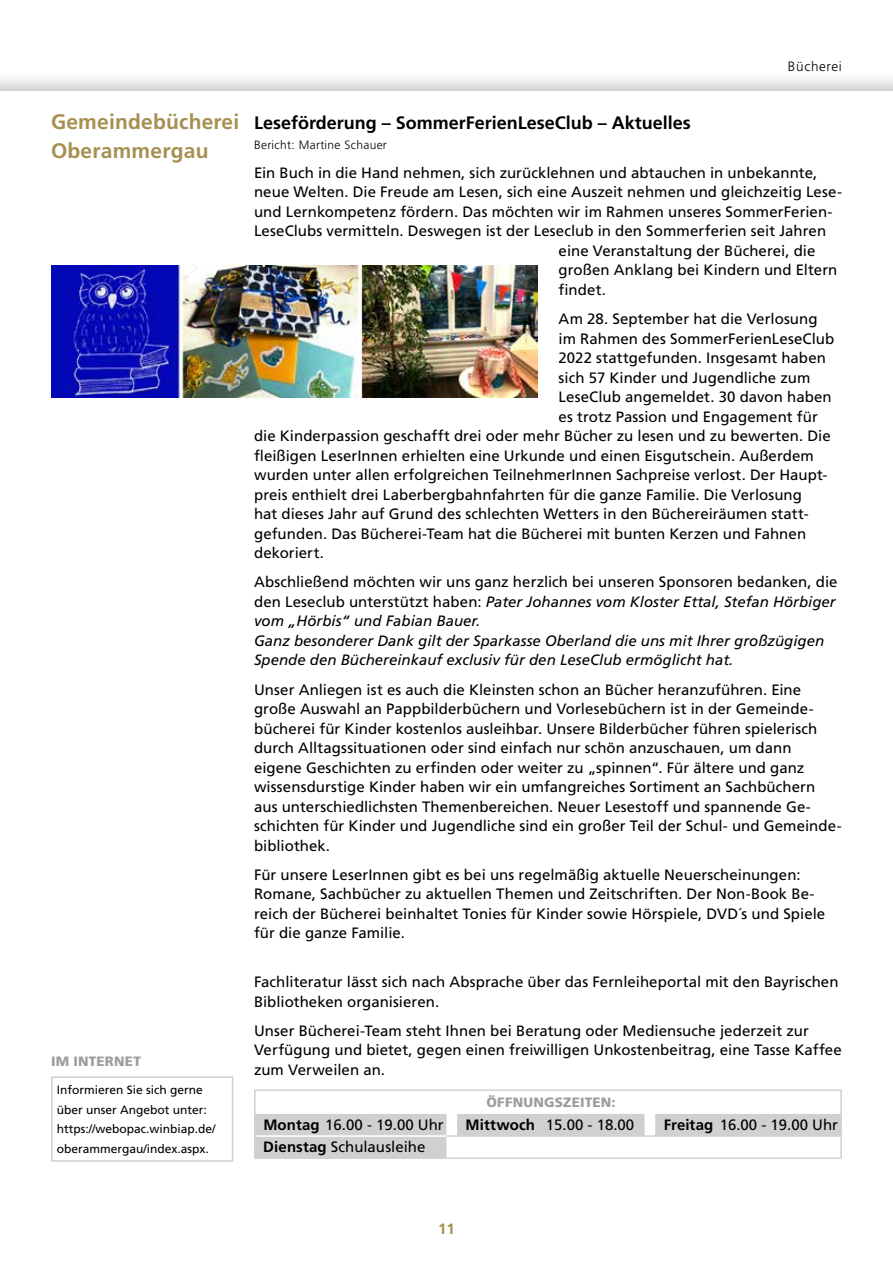
<style>
.page{position:relative;width:893px;height:1263px;background:#fff}
.page>*{position:absolute;margin:0;border:0;box-sizing:border-box;transform-origin:0 0}
.t1{font:700 21px/29.2px "Frutiger LT Pro";letter-spacing:.01em;color:#a68f50}
.t2{font:700 18px "Frutiger LT Pro";color:#000}
.t3{font:15px/19.5px "Frutiger LT Pro";letter-spacing:.005em;color:#000}
.t4{font:italic 15px/19.5px "Frutiger LT Pro";color:#000}
.t5{font:700 15px "Frutiger LT Std";color:#a68f50}
.t6{font:900 13.5px "Frutiger LT Std";letter-spacing:.015em;color:#9d9d9c}
.t7{font:300 13.5px "Frutiger LT Pro";letter-spacing:.05em;color:#000}
.t8{font:12px/19.5px "Frutiger LT Pro";color:#000}
.t9{font:300 12px "Frutiger LT Pro";letter-spacing:.025em;color:#000}
.s1{font-style:normal}
.s2{font-weight:700}
</style>
<div class="page">
<svg style="left:0;top:78px;width:893px;height:12px"></svg>
<hr style="left:840px;top:1091px;width:2px;height:23px;background:#d0d0d0">
<hr style="left:254px;top:1089px;width:69px;height:2px;background:#d0d0d0">
<hr style="left:254px;top:1091px;width:2px;height:23px;background:#d0d0d0">
<hr style="left:718px;top:1089px;width:124px;height:2px;background:#d0d0d0">
<hr style="left:254px;top:1114px;width:2px;height:22px;background:#d0d0d0">
<hr style="left:840px;top:1114px;width:2px;height:21px;background:#d0d0d0">
<hr style="left:254px;top:1136px;width:2px;height:21px;background:#d0d0d0">
<hr style="left:718px;top:1135px;width:124px;height:2px;background:#d0d0d0">
<hr style="left:840px;top:1137px;width:2px;height:20px;background:#d0d0d0">
<hr style="left:254px;top:1157px;width:69px;height:2px;background:#d0d0d0">
<svg style="left:255px;top:1089px;width:586px;height:70px"></svg>
<hr style="left:655px;top:1157px;width:63px;height:2px;background:#d0d0d0">
<hr style="left:718px;top:1157px;width:124px;height:2px;background:#d0d0d0">
<hr style="left:256px;top:1135px;width:67px;height:2px;background:#fff">
<hr style="left:323px;top:1135px;width:123px;height:2px;background:#fff">
<img style="left:51px;top:266px;width:486px;height:131px">
<div style="left:51px;top:1076px;width:182px;height:86px;border:2px solid #d0d0d0"></div>
<p class="t7" style="left:788px;top:58px;width:55px">Bücherei</p>
<h1 class="t1" style="left:51px;top:107px;width:190px">Gemeindebücherei<br>Oberammergau</h1>
<p class="t6" style="left:51px;top:1053px;width:91px">IM INTERNET</p>
<p class="t8" style="left:57px;top:1080px;width:160px">Informieren Sie sich gerne über unser Angebot unter: https://webopac.winbiap.de/ oberammergau/index.aspx.</p>
<p class="t2" style="left:254px;top:112px;width:438px">Leseförderung – SommerFerienLeseClub – Aktuelles</p>
<p class="t9" style="left:254px;top:137px;width:134px">Bericht: Martine Schauer</p>
<p class="t3" style="left:254px;top:163px;width:565px">Ein Buch in die Hand nehmen, sich zurücklehnen und abtauchen in unbekannte,</p>
<p class="t3" style="left:254px;top:182px;width:589px">neue Welten. Die Freude am Lesen, sich eine Auszeit nehmen und gleichzeitig Lese-</p>
<p class="t3" style="left:254px;top:202px;width:580px">und Lernkompetenz fördern. Das möchten wir im Rahmen unseres SommerFerien-</p>
<p class="t3" style="left:254px;top:221px;width:574px">LeseClubs vermitteln. Deswegen ist der Leseclub in den Sommerferien seit Jahren</p>
<p class="t3" style="left:559px;top:241px;width:258px">eine Veranstaltung der Bücherei, die</p>
<p class="t3" style="left:559px;top:260px;width:280px">großen Anklang bei Kindern und Eltern</p>
<p class="t3" style="left:559px;top:280px;width:49px">findet.</p>
<p class="t3" style="left:559px;top:309px;width:260px">Am 28. September hat die Verlosung</p>
<p class="t3" style="left:559px;top:329px;width:277px">im Rahmen des SommerFerienLeseClub</p>
<p class="t3" style="left:559px;top:348px;width:269px">2022 stattgefunden. Insgesamt haben</p>
<p class="t3" style="left:559px;top:368px;width:253px">sich 57 Kinder und Jugendliche zum</p>
<p class="t3" style="left:559px;top:387px;width:275px">LeseClub angemeldet. 30 davon haben</p>
<p class="t3" style="left:559px;top:407px;width:261px">es trotz Passion und Engagement für</p>
<p class="t3" style="left:254px;top:426px;width:578px">die Kinderpassion geschafft drei oder mehr Bücher zu lesen und zu bewerten. Die</p>
<p class="t3" style="left:254px;top:446px;width:561px">fleißigen LeserInnen erhielten eine Urkunde und einen Eisgutschein. Außerdem</p>
<p class="t3" style="left:254px;top:465px;width:575px">wurden unter allen erfolgreichen TeilnehmerInnen Sachpreise verlost. Der Haupt-</p>
<p class="t3" style="left:254px;top:485px;width:549px">preis enthielt drei Laberbergbahnfahrten für die ganze Familie. Die Verlosung</p>
<p class="t3" style="left:254px;top:504px;width:556px">hat dieses Jahr auf Grund des schlechten Wetters in den Büchereiräumen statt-</p>
<p class="t3" style="left:254px;top:524px;width:554px">gefunden. Das Bücherei-Team hat die Bücherei mit bunten Kerzen und Fahnen</p>
<p class="t3" style="left:254px;top:543px;width:71px">dekoriert.</p>
<p class="t4" style="left:254px;top:572px;width:585px"><span class="s1">Abschließend möchten wir uns ganz herzlich bei unseren Sponsoren bedanken, die den Leseclub unterstützt haben:</span> Pater Johannes vom Kloster Ettal, Stefan Hörbiger vom „Hörbis“ und Fabian Bauer.<br>Ganz besonderer Dank gilt der Sparkasse Oberland die uns mit Ihrer großzügigen Spende den Büchereinkauf exclusiv für den LeseClub ermöglicht hat.</p>
<p class="t3" style="left:254px;top:680px;width:589px">Unser Anliegen ist es auch die Kleinsten schon an Bücher heranzuführen. Eine große Auswahl an Pappbilderbüchern und Vorlesebüchern ist in der Gemeinde&shy;bücherei für Kinder kostenlos ausleihbar. Unsere Bilderbücher führen spielerisch durch Alltagssituationen oder sind einfach nur schön anzuschauen, um dann eigene Geschichten zu erfinden oder weiter zu „spinnen“. Für ältere und ganz wissensdurstige Kinder haben wir ein umfangreiches Sortiment an Sachbüchern aus unterschiedlichsten Themenbereichen. Neuer Lesestoff und spannende Ge&shy;schichten für Kinder und Jugendliche sind ein großer Teil der Schul- und Gemeinde&shy;bibliothek.</p>
<p class="t3" style="left:254px;top:865px;width:573px">Für unsere LeserInnen gibt es bei uns regelmäßig aktuelle Neuerscheinungen:<br>Romane, Sachbücher zu aktuellen Themen und Zeitschriften. Der Non-Book Be&shy;reich der Bücherei beinhaltet Tonies für Kinder sowie Hörspiele, DVD´s und Spiele für die ganze Familie.</p>
<p class="t3" style="left:254px;top:972px;width:586px">Fachliteratur lässt sich nach Absprache über das Fernleiheportal mit den Bayrischen<br>Bibliotheken organisieren.</p>
<p class="t3" style="left:254px;top:1021px;width:589px">Unser Bücherei-Team steht Ihnen bei Beratung oder Mediensuche jederzeit zur<br>Verfügung und bietet, gegen einen freiwilligen Unkostenbeitrag, eine Tasse Kaffee zum Verweilen an.</p>
<p class="t6" style="left:487px;top:1094px;width:131px">ÖFFNUNGSZEITEN:</p>
<p class="t3" style="left:263px;top:1115px;width:182px"><span class="s2">Montag</span> 16.00 - 19.00 Uhr</p>
<p class="t3" style="left:466px;top:1115px;width:170px"><span class="s2">Mittwoch</span> 15.00 - 18.00</p>
<p class="t3" style="left:664px;top:1115px;width:176px"><span class="s2">Freitag</span> 16.00 - 19.00 Uhr</p>
<p class="t3" style="left:263px;top:1137px;width:164px"><span class="s2">Dienstag</span> Schulausleihe</p>
<p class="t5" style="left:438px;top:1220px;width:18px">11</p>
</div>
